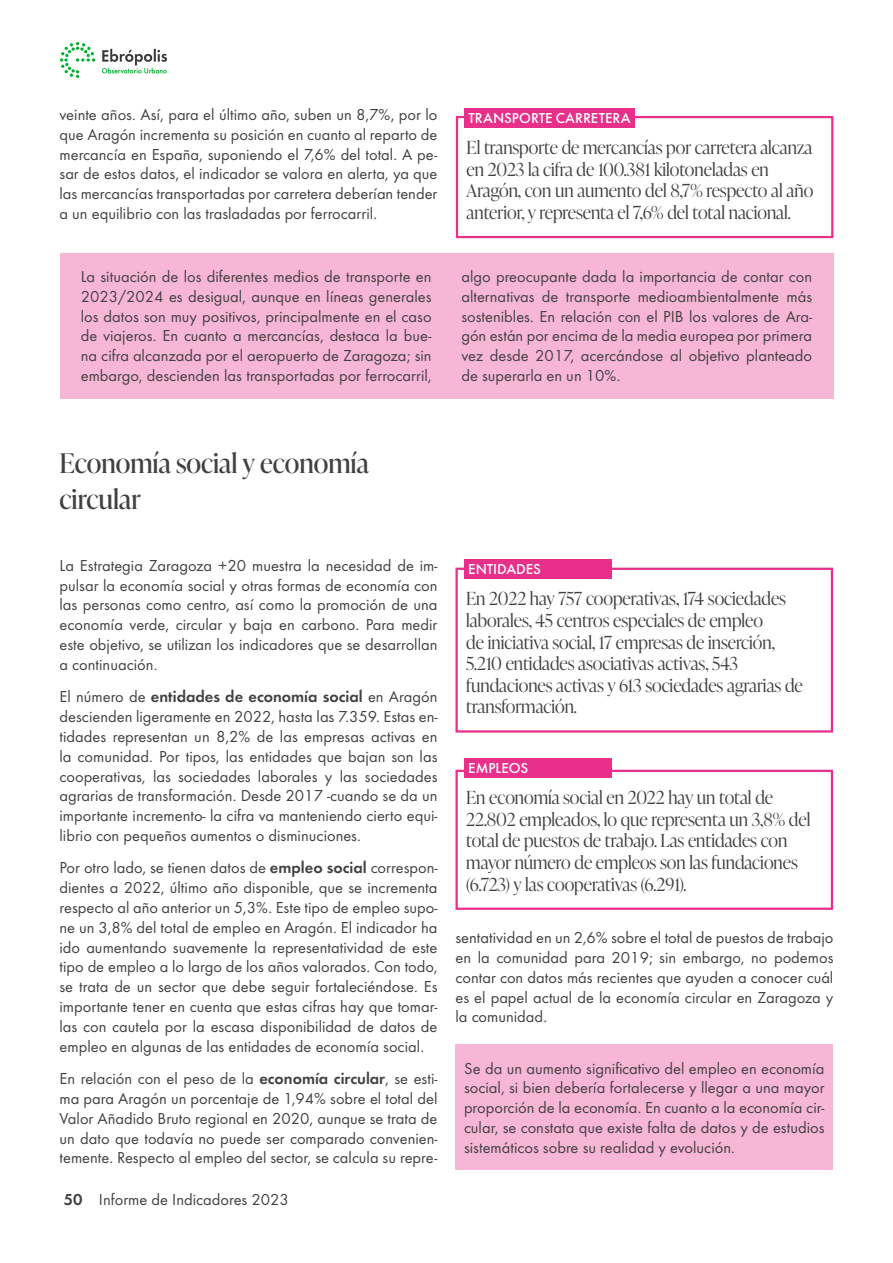
<style>
.page{position:relative;width:893px;height:1263px;background:#fff}
.page>*{position:absolute;margin:0;border:0;box-sizing:border-box;transform-origin:0 0}
.t1{font:27px/36px "Ivy Presto Display";color:#414141}
.Destacado{font:300 18px/21.6px "Ivy Presto Display";color:#414141}
.Texto_general{font:16.5px/19.8px "Futura Round";color:#414141;text-align:justify}
.Destacado-2{font:500 15px "Futura Round";color:#fff}
.s1{font-weight:600}
</style>
<div class="page">
<img style="left:60px;top:42px;width:108px;height:36px">
<div style="left:455px;top:770px;width:378px;height:140px;border:2px solid #e82f8a"></div>
<div style="left:464px;top:758px;width:147px;height:19px;background:#e82f8a"></div>
<div style="left:455px;top:568px;width:378px;height:164px;border:2px solid #e82f8a"></div>
<div style="left:464px;top:559px;width:147px;height:20px;background:#e82f8a"></div>
<div style="left:60px;top:253px;width:773px;height:145px;background:#f7b6d6"></div>
<div style="left:455px;top:1044px;width:378px;height:126px;background:#f7b6d6"></div>
<div style="left:456px;top:116px;width:377px;height:122px;border:2px solid #e82f8a"></div>
<div style="left:464px;top:108px;width:171px;height:19px;background:#e82f8a"></div>
<p class="Texto_general" style="left:60px;top:103px;width:379px">veinte años. Así, para el último año, suben un 8,7%, por lo que Aragón incrementa su posición en cuanto al reparto de mercancía en España, suponiendo el 7,6% del total. A pe&shy;sar de estos datos, el indicador se valora en alerta, ya que las mercancías transportadas por carretera deberían tender a un equilibrio con las trasladadas por ferrocarril.</p>
<p class="Destacado-2" style="left:469px;top:107px;width:164px">TRANSPORTE CARRETERA</p>
<p class="Destacado" style="left:467px;top:136px;width:348px">El transporte de mercancías por carretera alcanza en 2023 la cifra de 100.381 kilotoneladas en Aragón, con un aumento del 8,7% respecto al año anterior, y representa el 7,6% del total nacional.</p>
<p class="Texto_general" style="left:81px;top:265px;width:352px">La situación de los diferentes medios de transporte en 2023/2024 es desigual, aunque en líneas generales los datos son muy positivos, principalmente en el caso de viajeros. En cuanto a mercancías, destaca la bue&shy;na cifra alcanzada por el aeropuerto de Zaragoza; sin embargo, descienden las transportadas por ferrocarril,</p>
<p class="Texto_general" style="left:461px;top:265px;width:352px">algo preocupante dada la importancia de contar con alternativas de transporte medioambientalmente más sostenibles. En relación con el PIB los valores de Ara&shy;gón están por encima de la media europea por primera vez desde 2017, acercándose al objetivo planteado de superarla en un 10%.</p>
<p class="t1" style="left:60px;top:444px;width:311px">Economía social y economía circular</p>
<p class="Texto_general" style="left:60px;top:554px;width:379px">La Estrategia Zaragoza +20 muestra la necesidad de im&shy;pulsar la economía social y otras formas de economía con las personas como centro, así como la promoción de una economía verde, circular y baja en carbono. Para medir este objetivo, se utilizan los indicadores que se desarrollan a continuación.</p>
<p class="Texto_general" style="left:60px;top:686px;width:379px">El número de <span class="s1">entidades de economía social</span> en Aragón descienden ligeramente en 2022, hasta las 7.359. Estas en&shy;tidades representan un 8,2% de las empresas activas en la comunidad. Por tipos, las entidades que bajan son las cooperativas, las sociedades laborales y las sociedades agrarias de transformación. Desde 2017 -cuando se da un importante incremento- la cifra va manteniendo cierto equi&shy;librio con pequeños aumentos o disminuciones.</p>
<p class="Texto_general" style="left:60px;top:857px;width:379px">Por otro lado, se tienen datos de <span class="s1">empleo social</span> correspon&shy;dientes a 2022, último año disponible, que se incrementa respecto al año anterior un 5,3%. Este tipo de empleo supo&shy;ne un 3,8% del total de empleo en Aragón. El indicador ha ido aumentando suavemente la representatividad de este tipo de empleo a lo largo de los años valorados. Con todo, se trata de un sector que debe seguir fortaleciéndose. Es importante tener en cuenta que estas cifras hay que tomar&shy;las con cautela por la escasa disponibilidad de datos de empleo en algunas de las entidades de economía social.</p>
<p class="Texto_general" style="left:60px;top:1068px;width:379px">En relación con el peso de la <span class="s1">economía circular</span>, se esti&shy;ma para Aragón un porcentaje de 1,94% sobre el total del Valor Añadido Bruto regional en 2020, aunque se trata de un dato que todavía no puede ser comparado convenien&shy;temente. Respecto al empleo del sector, se calcula su repre-</p>
<p class="Texto_general" style="left:64px;top:1188px;width:227px"><span class="s1">50</span> Informe de Indicadores 2023</p>
<p class="Destacado-2" style="left:468px;top:558px;width:74px">ENTIDADES</p>
<p class="Destacado" style="left:466px;top:587px;width:338px">En 2022 hay 757 cooperativas, 174 sociedades laborales, 45 centros especiales de empleo<br>de iniciativa social, 17 empresas de inserción, 5.210 entidades asociativas activas, 543 fundaciones activas y 613 sociedades agrarias de transformación.</p>
<p class="Destacado-2" style="left:468px;top:757px;width:62px">EMPLEOS</p>
<p class="Destacado" style="left:466px;top:786px;width:346px">En economía social en 2022 hay un total de 22.802 empleados, lo que representa un 3,8% del total de puestos de trabajo. Las entidades con mayor número de empleos son las fundaciones (6.723) y las cooperativas (6.291).</p>
<p class="Texto_general" style="left:455px;top:926px;width:379px">sentatividad en un 2,6% sobre el total de puestos de trabajo en la comunidad para 2019; sin embargo, no podemos contar con datos más recientes que ayuden a conocer cuál es el papel actual de la economía circular en Zaragoza y la comunidad.</p>
<p class="Texto_general" style="left:464px;top:1057px;width:362px">Se da un aumento significativo del empleo en economía social, si bien debería fortalecerse y llegar a una mayor proporción de la economía. En cuanto a la economía cir&shy;cular, se constata que existe falta de datos y de estudios sistemáticos sobre su realidad y evolución.</p>
</div>
